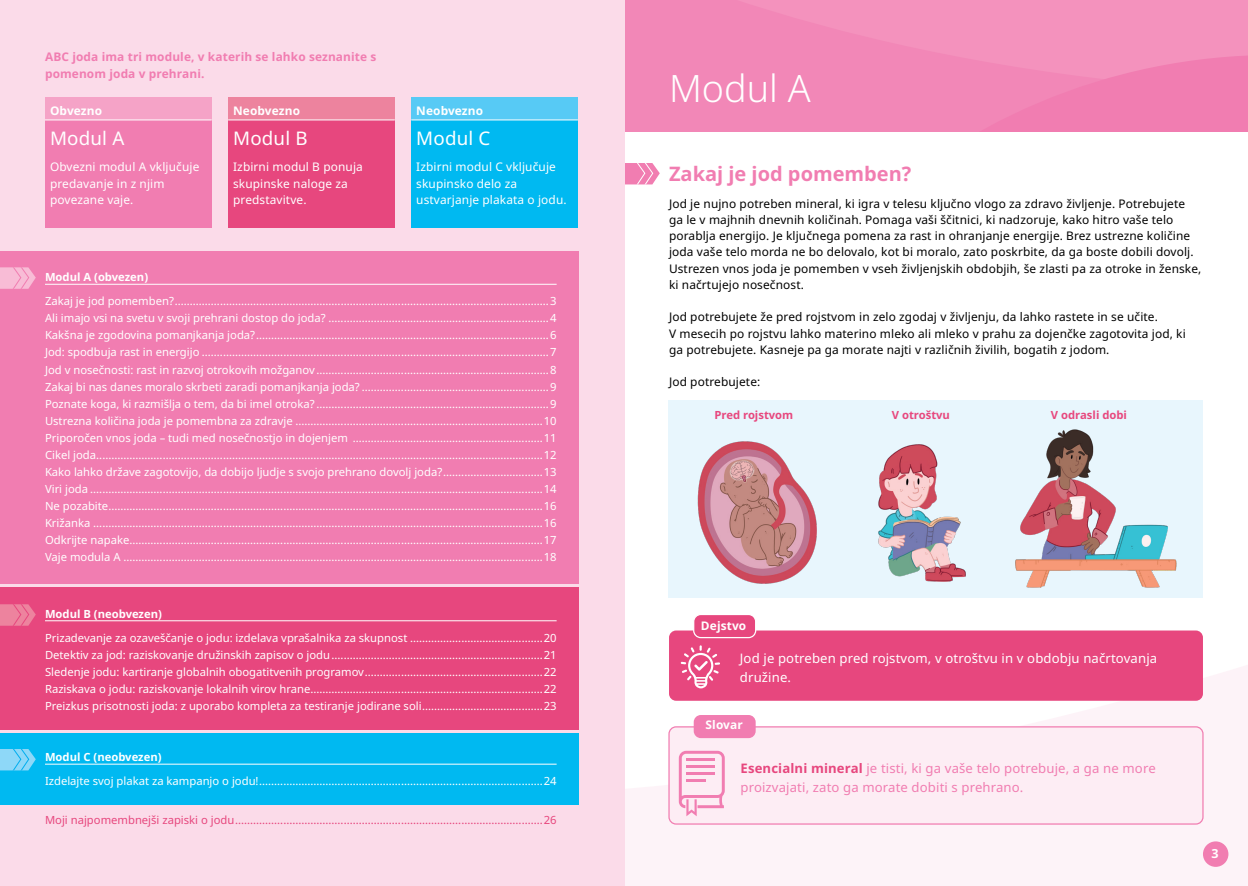
<style>
.page{position:relative;width:1248px;height:886px;background:#fff}
.page>*{position:absolute;margin:0;border:0;box-sizing:border-box;transform-origin:0 0}
.t1{font:300 37.62px "Noto Sans";color:#fff}
.t2{font:700 20px "Noto Sans";color:#f17db1}
.t3{font:18.75px "Noto Sans";letter-spacing:.01em;color:#fff}
.t4{font:13.12px/18.8px "Noto Sans";letter-spacing:.01em;color:#f17db1}
.t5{font:13.12px/18.8px "Noto Sans";letter-spacing:.01em;color:#fff}
.t6{font:700 12.5px "Noto Sans";color:#fff}
.t7{font:11.88px/16.2px "Noto Sans";letter-spacing:.01em;color:#000}
.t8{font:11.88px/16.2px "Noto Sans";letter-spacing:.01em;color:#fff}
.t9{font:700 11.88px/16.2px "Noto Sans";letter-spacing:.01em;color:#f17db1}
.t10{font:700 11.88px "Noto Sans";letter-spacing:.01em;color:#fff}
.t11{font:11.25px/17px "Noto Sans";color:#fff;text-align:justify}
.t12{font:11.25px "Noto Sans";color:#e7477e}
.t13{font:700 11.25px "Noto Sans";color:#fff}
.t14{font:700 11.25px "Noto Sans";color:#e7477e}
.s1{font-weight:700;color:#e7477e}
</style>
<div class="page">
<svg style="left:624px;top:627px;width:623px;height:259px"></svg>
<div style="left:1202px;top:841px;width:26px;height:26px;background:#f17db1;border-radius:50%"></div>
<div style="left:668px;top:400px;width:534px;height:198px;background:#e8f6fd"></div>
<div style="left:669px;top:727px;width:533px;height:97px;background:#fdedf4;border-radius:7px"></div>
<div style="left:668px;top:726px;width:535px;height:98px;border:1px solid #f17db1;border-radius:7px"></div>
<div style="left:669px;top:630px;width:533px;height:71px;background:#e7477e;border-radius:7px"></div>
<div style="left:693px;top:614px;width:62px;height:23px;background:#e7477e;border-radius:7px"></div>
<div style="left:693px;top:614px;width:63px;height:24px;border:1px solid #fff;border-radius:7px"></div>
<div style="left:693px;top:715px;width:62px;height:23px;background:#f17db1;border-radius:7px"></div>
<svg style="left:624px;top:0;width:623px;height:132px;fill:#f492bd"></svg>
<svg style="left:667px;top:55px;width:580px;height:77px;fill:#f287b7"></svg>
<svg style="left:624px;top:163px;width:35px;height:21px"></svg>
<img style="left:697px;top:441px;width:120px;height:143px">
<img style="left:878px;top:444px;width:88px;height:138px">
<img style="left:1015px;top:423px;width:188px;height:169px">
<div style="left:0;top:0;width:624px;height:886px;background:#fbdbe9"></div>
<div style="left:0;top:252px;width:579px;height:332px;background:#f17db1"></div>
<div style="left:0;top:587px;width:579px;height:143px;background:#e7477e"></div>
<div style="left:0;top:733px;width:579px;height:72px;background:#00b9f1"></div>
<hr style="left:45px;top:284px;width:511px;height:1px;background:#fff">
<hr style="left:45px;top:620px;width:511px;height:1px;background:#fff">
<hr style="left:45px;top:764px;width:511px;height:1px;background:#fff">
<svg style="left:0;top:267px;width:36px;height:22px"></svg>
<svg style="left:0;top:604px;width:36px;height:22px"></svg>
<svg style="left:0;top:749px;width:36px;height:21px"></svg>
<div style="left:45px;top:97px;width:167px;height:23px;background:#f5a3c7"></div>
<div style="left:228px;top:97px;width:167px;height:23px;background:#ed839e"></div>
<div style="left:411px;top:97px;width:167px;height:23px;background:#57caf5"></div>
<div style="left:45px;top:120px;width:167px;height:107px;background:#f17db1"></div>
<div style="left:228px;top:120px;width:167px;height:107px;background:#e7477e"></div>
<div style="left:411px;top:120px;width:167px;height:107px;background:#00b9f1"></div>
<hr style="left:411px;top:120px;width:167px;height:1px;background:#fff">
<hr style="left:228px;top:120px;width:167px;height:1px;background:#fff">
<hr style="left:45px;top:120px;width:167px;height:1px;background:#fff">
<svg style="left:680px;top:645px;width:40px;height:43px"></svg>
<svg style="left:678px;top:751px;width:46px;height:65px"></svg>
<p class="t9" style="left:45px;top:49px;width:333px">ABC joda ima tri module, v katerih se lahko seznanite s pomenom joda v prehrani.</p>
<p class="t10" style="left:50px;top:102px;width:54px">Obvezno</p>
<p class="t10" style="left:233px;top:102px;width:68px">Neobvezno</p>
<p class="t10" style="left:416px;top:102px;width:68px">Neobvezno</p>
<h3 class="t3" style="left:50px;top:125px;width:76px">Modul A</h3>
<p class="t8" style="left:50px;top:159px;width:151px">Obvezni modul A vključuje predavanje in z njim povezane vaje.</p>
<h3 class="t3" style="left:233px;top:125px;width:76px">Modul B</h3>
<p class="t8" style="left:233px;top:159px;width:131px">Izbirni modul B ponuja skupinske naloge za predstavitve.</p>
<h3 class="t3" style="left:416px;top:125px;width:76px">Modul C</h3>
<p class="t8" style="left:416px;top:159px;width:152px">Izbirni modul C vključuje skupinsko delo za ustvarjanje plakata o jodu.</p>
<p class="t13" style="left:45px;top:269px;width:105px">Modul A (obvezen)</p>
<p class="t11" style="left:45px;top:293px;width:513px">Zakaj je jod pomemben?............................................................................................................................3<br>Ali imajo vsi na svetu v svoji prehrani dostop do joda? .........................................................................4<br>Kakšna je zgodovina pomanjkanja joda?.................................................................................................6<br>Jod: spodbuja rast in energijo ...................................................................................................................7<br>Jod v nosečnosti: rast in razvoj otrokovih možganov .............................................................................8<br>Zakaj bi nas danes moralo skrbeti zaradi pomanjkanja joda? ..............................................................9<br>Poznate koga, ki razmišlja o tem, da bi imel otroka? .............................................................................9<br>Ustrezna količina joda je pomembna za zdravje ..................................................................................10<br>Priporočen vnos joda – tudi med nosečnostjo in dojenjem ...............................................................11<br>Cikel joda....................................................................................................................................................12<br>Kako lahko države zagotovijo, da dobijo ljudje s svojo prehrano dovolj joda?.................................13<br>Viri joda ......................................................................................................................................................14<br>Ne pozabite................................................................................................................................................16<br>Križanka .....................................................................................................................................................16<br>Odkrijte napake.........................................................................................................................................17<br>Vaje modula A ...........................................................................................................................................18</p>
<p class="t13" style="left:45px;top:606px;width:118px">Modul B (neobvezen)</p>
<p class="t11" style="left:45px;top:629px;width:513px">Prizadevanje za ozaveščanje o jodu: izdelava vprašalnika za skupnost ............................................20<br>Detektiv za jod: raziskovanje družinskih zapisov o jodu......................................................................21<br>Sledenje jodu: kartiranje globalnih obogatitvenih programov...........................................................22<br>Raziskava o jodu: raziskovanje lokalnih virov hrane.............................................................................22<br>Preizkus prisotnosti joda: z uporabo kompleta za testiranje jodirane soli........................................23</p>
<p class="t13" style="left:45px;top:749px;width:118px">Modul C (neobvezen)</p>
<p class="t11" style="left:45px;top:773px;width:513px">Izdelajte svoj plakat za kampanjo o jodu!..............................................................................................24</p>
<p class="t12" style="left:45px;top:812px;width:513px">Moji najpomembnejši zapiski o jodu......................................................................................................26</p>
<h1 class="t1" style="left:669px;top:62px;width:143px">Modul A</h1>
<h2 class="t2" style="left:669px;top:159px;width:244px">Zakaj je jod pomemben?</h2>
<p class="t7" style="left:669px;top:195px;width:534px">Jod je nujno potreben mineral, ki igra v telesu ključno vlogo za zdravo življenje. Potrebujete ga le v majhnih dnevnih količinah. Pomaga vaši ščitnici, ki nadzoruje, kako hitro vaše telo porablja energijo. Je ključnega pomena za rast in ohranjanje energije. Brez ustrezne količine joda vaše telo morda ne bo delovalo, kot bi moralo, zato poskrbite, da ga boste dobili dovolj.<br>Ustrezen vnos joda je pomemben v vseh življenjskih obdobjih, še zlasti pa za otroke in ženske, ki načrtujejo nosečnost.</p>
<p class="t7" style="left:669px;top:309px;width:518px">Jod potrebujete že pred rojstvom in zelo zgodaj v življenju, da lahko rastete in se učite.<br>V mesecih po rojstvu lahko materino mleko ali mleko v prahu za dojenčke zagotovita jod, ki ga potrebujete. Kasneje pa ga morate najti v različnih živilih, bogatih z jodom.</p>
<p class="t7" style="left:669px;top:374px;width:93px">Jod potrebujete:</p>
<p class="t14" style="left:714px;top:407px;width:80px">Pred rojstvom</p>
<p class="t14" style="left:891px;top:407px;width:60px">V otroštvu</p>
<p class="t14" style="left:1050px;top:407px;width:78px">V odrasli dobi</p>
<p class="t10" style="left:701px;top:617px;width:47px">Dejstvo</p>
<p class="t5" style="left:739px;top:649px;width:419px">Jod je potreben pred rojstvom, v otroštvu in v obdobju načrtovanja družine.</p>
<p class="t10" style="left:705px;top:717px;width:39px">Slovar</p>
<p class="t4" style="left:740px;top:759px;width:416px"><span class="s1">Esencialni mineral</span> je tisti, ki ga vaše telo potrebuje, a ga ne more proizvajati, zato ga morate dobiti s prehrano.</p>
<p class="t6" style="left:1211px;top:844px;width:9px">3</p>
</div>
